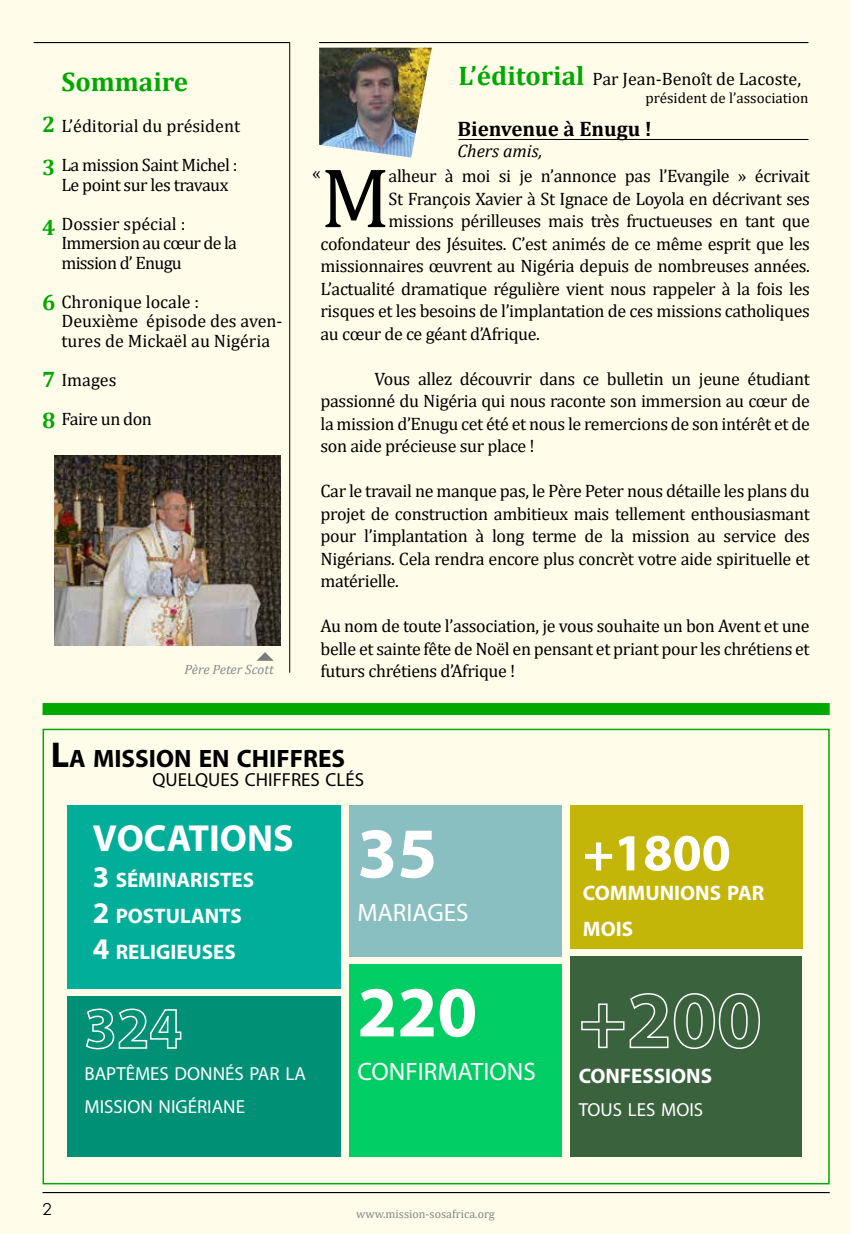
<style>
.page{position:relative;width:851px;height:1234px;background:#fff}
.page>*{position:absolute;margin:0;border:0;box-sizing:border-box;transform-origin:0 0}
.t1{font:85.5px "Cambria";color:#000}
.t2{font:700 72px "Myriad Pro";color:#fff}
.t3{font:700 52.5px "Myriad Pro";color:#fff}
.t4{font:700 37.8px "Myriad Pro";color:#fff}
.t5{font:700 27px "Cambria";color:#00a900}
.t6{font:25.2px "Myriad Pro";color:#fff}
.t7{font:700 25.2px "Myriad Pro";color:#000}
.t8{font:700 22.5px/42.6px "Cambria";color:#00a900}
.t9{font:700 21px/36px "Myriad Pro";color:#fff}
.t10{font:700 21px "Cambria";color:#000}
.t11{font:18.9px/32.4px "Myriad Pro";color:#fff}
.t12{font:18.9px "Myriad Pro";color:#000}
.t13{font:18px/22.5px "Cambria";letter-spacing:-.02em;color:#000}
.t14{font:18px/19.5px "Cambria";color:#000}
.t15{font:18px/19.5px "Cambria";letter-spacing:-.04em;color:#000}
.t16{font:italic 18px "Cambria";color:#000}
.t17{font:16.5px "Century Gothic";color:#000}
.t18{font:15px "Cambria";color:#000}
.t19{font:italic 13.5px "Cambria";color:#87888a}
.t20{font:12px "Cambria";color:#848587}
.s1{font-weight:700;font-size:27px;color:#00a900}
.s2{font-size:36px}
.s3{font-size:30px}
</style>
<div class="page">
<div style="left:0;top:0;width:850px;height:1233px;background:#fffdea"></div>
<div style="left:43px;top:728px;width:786px;height:456px;border:2px solid #00a900"></div>
<hr style="left:34px;top:42px;width:256px;height:1px;background:#000">
<div style="left:43px;top:703px;width:786px;height:12px;background:#00a900"></div>
<hr style="left:319px;top:42px;width:489px;height:1px;background:#000">
<hr style="left:43px;top:1191px;width:786px;height:1px;background:#000">
<hr style="left:458px;top:139px;width:350px;height:1px;background:#000">
<img style="left:319px;top:48px;width:113px;height:109px">
<img style="left:54px;top:455px;width:227px;height:190px">
<hr style="left:289px;top:43px;width:1px;height:629px;background:#000">
<svg style="left:256px;top:652px;width:18px;height:9px"></svg>
<div style="left:67px;top:996px;width:273px;height:160px;background:#009076"></div>
<svg style="left:85px;top:1008px;width:97px;height:41px"></svg>
<div style="left:349px;top:964px;width:212px;height:192px;background:#00ce65"></div>
<div style="left:67px;top:805px;width:273px;height:184px;background:#00ae99"></div>
<div style="left:349px;top:805px;width:212px;height:151px;background:#8abfc2"></div>
<div style="left:570px;top:805px;width:233px;height:143px;background:#c4b509"></div>
<div style="left:570px;top:956px;width:231px;height:200px;background:#3a633d"></div>
<svg style="left:581px;top:993px;width:179px;height:56px"></svg>
<h3 class="t5" style="left:61px;top:63px;width:128px">Sommaire</h3>
<p class="t13" style="left:61px;top:107px;width:180px;line-height:39px">L’éditorial du président<br>La mission Saint Michel :</p>
<p class="t13" style="left:61px;top:165px;width:168px;line-height:39px">Le point sur les travaux<br>Dossier spécial :</p>
<p class="t15" style="left:61px;top:233px;width:177px">Immersion au cœur de la mission d’ Enugu</p>
<p class="t14" style="left:61px;top:292px;width:223px">Chronique locale :<br>Deuxième épisode des aven&shy;tures de Mickaël au Nigéria</p>
<p class="t13" style="left:61px;top:360px;width:92px;line-height:39px">Images<br>Faire un don</p>
<p class="t8" style="left:42px;top:103px;width:15px">2<br>3</p>
<p class="t8" style="left:42px;top:205px;width:15px">4</p>
<p class="t8" style="left:42px;top:281px;width:15px">6</p>
<p class="t8" style="left:42px;top:357px;width:15px;line-height:41px">7<br>8</p>
<p class="t19" style="left:184px;top:660px;width:91px">Père Peter Scott</p>
<p class="t14" style="left:458px;top:69px;width:344px"><span class="s1">L’éditorial</span> Par Jean-Benoît de Lacoste,</p>
<p class="t18" style="left:645px;top:89px;width:164px">président de l’association</p>
<p class="t10" style="left:457px;top:113px;width:196px">Bienvenue à Enugu !</p>
<p class="t16" style="left:457px;top:138px;width:86px">Chers amis,</p>
<h1 class="t1" style="left:320px;top:147px;width:71px">M</h1>
<p class="t13" style="left:388px;top:164px;width:422px">alheur à moi si je n’annonce pas l’Evangile » écrivait</p>
<p class="t13" style="left:312px;top:162px;width:10px">«</p>
<p class="t13" style="left:388px;top:187px;width:423px">St François Xavier à St Ignace de Loyola en décrivant ses</p>
<p class="t13" style="left:388px;top:209px;width:422px">missions périlleuses mais très fructueuses en tant que</p>
<p class="t13" style="left:320px;top:232px;width:491px">cofondateur des Jésuites. C’est animés de ce même esprit que les</p>
<p class="t13" style="left:320px;top:254px;width:491px">missionnaires œuvrent au Nigéria depuis de nombreuses années.</p>
<p class="t13" style="left:320px;top:277px;width:490px">L’actualité dramatique régulière vient nous rappeler à la fois les</p>
<p class="t13" style="left:320px;top:299px;width:490px">risques et les besoins de l’implantation de ces missions catholiques</p>
<p class="t13" style="left:320px;top:322px;width:221px">au cœur de ce géant d’Afrique.</p>
<p class="t13" style="left:320px;top:367px;width:491px;text-align:justify;text-indent:54px">Vous allez découvrir dans ce bulletin un jeune étudiant passionné du Nigéria qui nous raconte son immersion au cœur de la mission d’Enugu cet été et nous le remercions de son intérêt et de son aide précieuse sur place !</p>
<p class="t13" style="left:320px;top:479px;width:490px;text-align:justify">Car le travail ne manque pas, le Père Peter nous détaille les plans du projet de construction ambitieux mais tellement enthousiasmant pour l’implantation à long terme de la mission au service des Nigérians. Cela rendra encore plus concrèt votre aide spirituelle et matérielle.</p>
<p class="t13" style="left:320px;top:614px;width:490px;text-align:justify">Au nom de toute l’association, je vous souhaite un bon Avent et une belle et sainte fête de Noël en pensant et priant pour les chrétiens et futurs chrétiens d’Afrique !</p>
<h3 class="t7" style="left:51px;top:741px;width:296px"><span class="s2">L</span>A MISSION EN CHIFFRES</h3>
<p class="t12" style="left:152px;top:768px;width:213px">QUELQUES CHIFFRES CLÉS</p>
<h3 class="t4" style="left:93px;top:813px;width:202px">VOCATIONS</h3>
<p class="t9" style="left:93px;top:860px;width:163px"><span class="s3">3</span> SÉMINARISTES<br><span class="s3">2</span> POSTULANTS<br><span class="s3">4</span> RELIGIEUSES</p>
<p class="t11" style="left:84px;top:1057px;width:223px">BAPTÊMES DONNÉS PAR LA<br>MISSION NIGÉRIANE</p>
<h2 class="t2" style="left:357px;top:806px;width:81px">35</h2>
<h3 class="t6" style="left:357px;top:896px;width:113px">MARIAGES</h3>
<h2 class="t2" style="left:357px;top:964px;width:121px">220</h2>
<h3 class="t6" style="left:357px;top:1055px;width:180px">CONFIRMATIONS</h3>
<p class="t17" style="left:43px;top:1197px;width:11px">2</p>
<p class="t20" style="left:356px;top:1206px;width:140px">www.mission-sosafrica.org</p>
<h3 class="t3" style="left:583px;top:818px;width:149px">+1800</h3>
<p class="t9" style="left:583px;top:874px;width:183px">COMMUNIONS PAR<br>MOIS</p>
<p class="t9" style="left:578px;top:1057px;width:135px">CONFESSIONS</p>
<p class="t11" style="left:578px;top:1092px;width:126px">TOUS LES MOIS</p>
</div>
